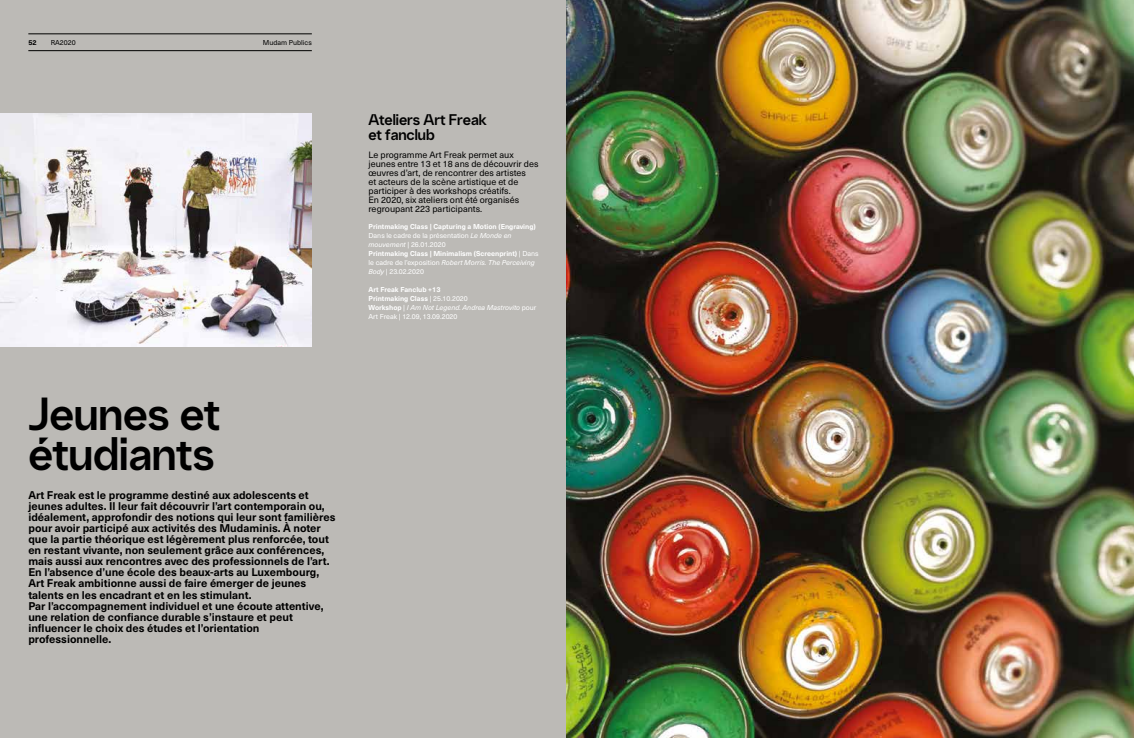
<style>
.page{position:relative;width:1134px;height:738px;background:#fff}
.page>*{position:absolute;margin:0;border:0;box-sizing:border-box;transform-origin:0 0}
.t1{font:500 45px/40px "Mudam";color:#000}
.t2{font:500 15px/15px "Mudam";color:#000}
.t3{font:700 11px/11px "Neue Haas Unica Pro";color:#000}
.t4{font:9px/9px "Neue Haas Unica Pro";color:#000}
.t5{font:700 7px/9px "Neue Haas Unica Pro";color:#fff}
.t6{font:7px "Neue Haas Unica Pro";color:#000}
.t7{font:700 7px "Neue Haas Unica Pro";color:#000}
.s1{font-weight:400}
.s2{font-weight:400;font-style:italic}
</style>
<div class="page">
<div style="left:0;top:0;width:567px;height:737px;background:#bcbab6"></div>
<img style="left:0;top:113px;width:312px;height:233px">
<img style="left:567px;top:0;width:567px;height:737px">
<hr style="left:28px;top:34px;width:284px;height:1px;background:#000">
<hr style="left:28px;top:50px;width:284px;height:1px;background:#000">
<p class="t7" style="left:28px;top:38px;width:10px">52</p>
<p class="t6" style="left:51px;top:38px;width:26px">RA2020</p>
<p class="t6" style="left:263px;top:38px;width:50px">Mudam Publics</p>
<h1 class="t1" style="left:28px;top:392px;width:193px">Jeunes et étudiants</h1>
<p class="t3" style="left:28px;top:489px;width:309px">Art Freak est le programme destiné aux adolescents et jeunes adultes. Il leur fait découvrir l’art contemporain ou, idéalement, approfondir des notions qui leur sont familières pour avoir participé aux activités des Mudaminis. À noter que la partie théorique est légèrement plus renforcée, tout en restant vivante, non seulement grâce aux conférences, mais aussi aux rencontres avec des professionnels de l’art.<br>En l’absence d’une école des beaux-arts au Luxembourg, Art Freak ambitionne aussi de faire émerger de jeunes talents en les encadrant et en les stimulant.<br>Par l’accompagnement individuel et une écoute attentive, une relation de confiance durable s’instaure et peut influencer le choix des études et l’orientation professionnelle.</p>
<h2 class="t2" style="left:369px;top:111px;width:120px">Ateliers Art Freak et fanclub</h2>
<p class="t4" style="left:369px;top:150px;width:172px">Le programme Art Freak permet aux jeunes entre 13 et 18 ans de découvrir des œuvres d’art, de rencontrer des artistes<br>et acteurs de la scène artistique et de participer à des workshops créatifs.<br>En 2020, six ateliers ont été organisés regroupant 223 participants.</p>
<p class="t5" style="left:369px;top:222px;width:172px">Printmaking Class | Capturing a Motion (Engraving)<br><span class="s1">Dans le cadre de la présentation</span> <span class="s2">Le Monde en mouvement</span> <span class="s1">| 26.01.2020<br></span>Printmaking Class | Minimalism (Screenprint) <span class="s1">| Dans le cadre de l’exposition</span> <span class="s2">Robert Morris. The Perceiving Body</span> <span class="s1">| 23.02.2020</span></p>
<p class="t5" style="left:369px;top:285px;width:169px">Art Freak Fanclub +13<br>Printmaking Class <span class="s1">| 25.10.2020<br></span>Workshop <span class="s1">|</span> <span class="s2">I Am Not Legend. Andrea Mastrovito</span> <span class="s1">pour Art Freak | 12.09, 13.09.2020</span></p>
</div>
